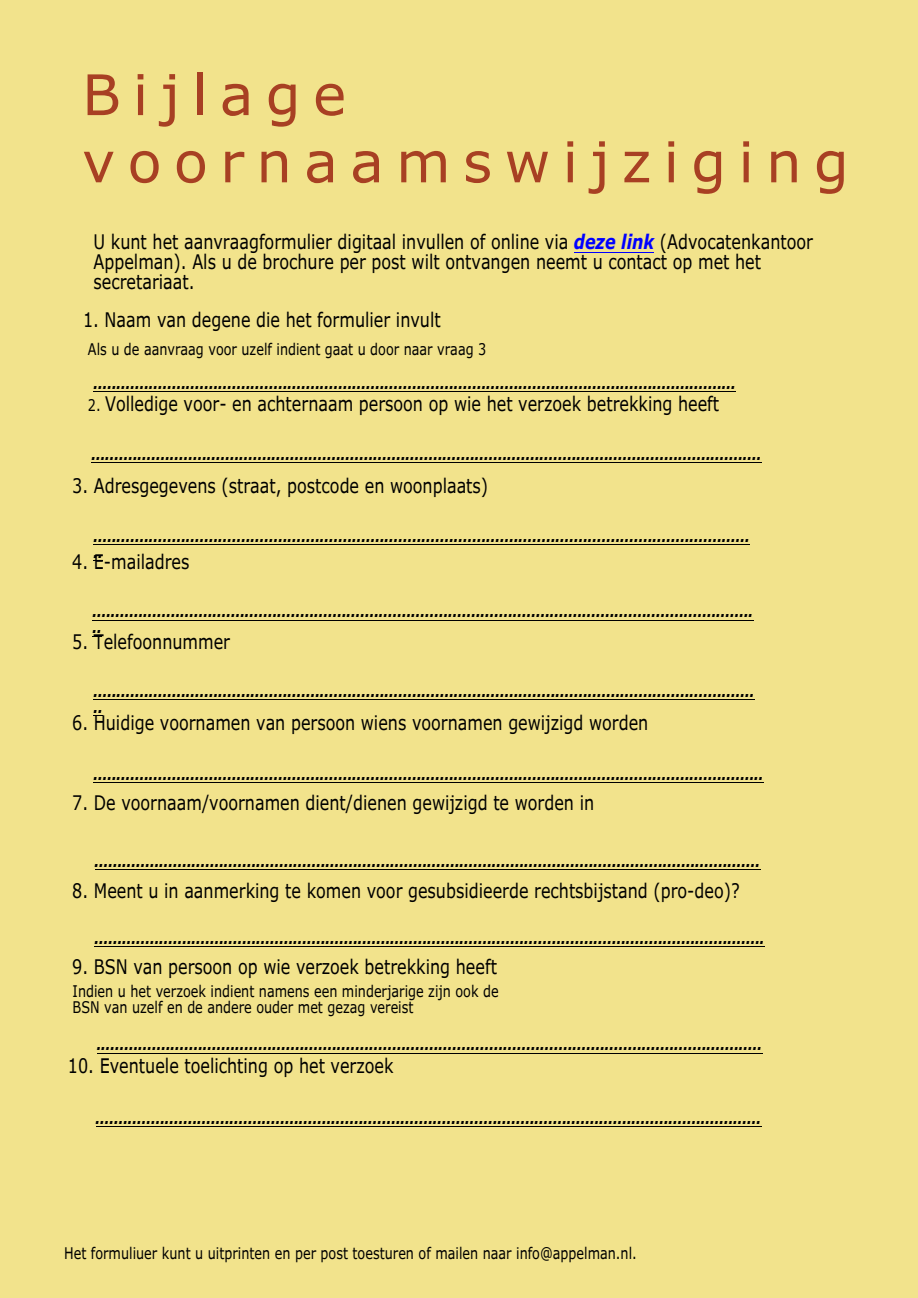
<style>
.page{position:relative;width:918px;height:1298px;background:#f2e38c}
.page>*{position:absolute;margin:0;border:0;box-sizing:border-box;transform-origin:0 0}
.t1{font:56px/67.2px "Verdana Pro";letter-spacing:.22em;color:#a84023}
.t2{font:20px/20px "Verdana Pro";color:#000;scale:.8 1}
.t3{font:italic 700 16px/16px "Verdana Pro";color:#000;scale:.8 1}
.t4{font:16px/15.4px "Verdana Pro";color:#000;scale:.8 1}
.s1{font-weight:700;font-style:italic;color:#00f}
.s2{font-size:16px}
</style>
<div class="page">
<hr style="left:574px;top:252px;width:80px;height:1px;background:#00f">
<hr style="left:94px;top:391px;width:642px;height:1px;background:#000">
<hr style="left:91px;top:462px;width:671px;height:1px;background:#000">
<hr style="left:94px;top:544px;width:656px;height:1px;background:#000">
<hr style="left:92px;top:620px;width:662px;height:1px;background:#000">
<hr style="left:94px;top:700px;width:661px;height:1px;background:#000">
<hr style="left:94px;top:783px;width:670px;height:1px;background:#000">
<hr style="left:95px;top:869px;width:666px;height:1px;background:#000">
<hr style="left:95px;top:947px;width:670px;height:1px;background:#000">
<hr style="left:97px;top:1053px;width:666px;height:1px;background:#000">
<hr style="left:96px;top:1126px;width:666px;height:1px;background:#000">
<h1 class="t1" style="left:82px;top:59px;width:768px">Bijlage voornaamswijziging</h1>
<p class="t2" style="left:94px;top:231px;width:901px">U kunt het aanvraagformulier digitaal invullen of online via <span class="s1">deze link</span> (Advocatenkantoor<br>Appelman). Als u de brochure per post wilt ontvangen neemt u contact op met het secretariaat.</p>
<p class="t2" style="left:83px;top:309px;width:449px">1. Naam van degene die het formulier invult</p>
<p class="t4" style="left:88px;top:341px;width:500px">Als u de aanvraag voor uzelf indient gaat u door naar vraag 3</p>
<p class="t2" style="left:88px;top:393px;width:791px"><span class="s2">2.</span> Volledige voor- en achternaam persoon op wie het verzoek betrekking heeft</p>
<p class="t3" style="left:94px;top:375px;width:804px">...........................................................................................................................................</p>
<p class="t3" style="left:91px;top:446px;width:839px">.................................................................................................................................................</p>
<p class="t2" style="left:72px;top:476px;width:521px">3. Adresgegevens (straat, postcode en woonplaats)</p>
<p class="t3" style="left:94px;top:528px;width:822px">.............................................................................................................................................. ..</p>
<p class="t2" style="left:72px;top:552px;width:148px">4. E-mailadres</p>
<p class="t3" style="left:92px;top:604px;width:827px">............................................................................................................................................... ..</p>
<p class="t2" style="left:72px;top:632px;width:199px">5. Telefoonnummer</p>
<p class="t3" style="left:94px;top:684px;width:827px">............................................................................................................................................... ..</p>
<p class="t2" style="left:72px;top:712px;width:722px">6. Huidige voornamen van persoon wiens voornamen gewijzigd worden</p>
<p class="t3" style="left:94px;top:767px;width:839px">.................................................................................................................................................</p>
<p class="t2" style="left:72px;top:792px;width:654px">7. De voornaam/voornamen dient/dienen gewijzigd te worden in</p>
<p class="t3" style="left:95px;top:853px;width:833px">................................................................................................................................................</p>
<p class="t2" style="left:72px;top:880px;width:836px">8. Meent u in aanmerking te komen voor gesubsidieerde rechtsbijstand (pro-deo)?</p>
<p class="t3" style="left:95px;top:931px;width:839px">.................................................................................................................................................</p>
<p class="t2" style="left:72px;top:956px;width:532px">9. BSN van persoon op wie verzoek betrekking heeft</p>
<p class="t4" style="left:73px;top:983px;width:534px">Indien u het verzoek indient namens een minderjarige zijn ook de<br>BSN van uzelf en de andere ouder met gezag vereist</p>
<p class="t3" style="left:97px;top:1037px;width:833px">................................................................................................................................................</p>
<p class="t2" style="left:68px;top:1055px;width:409px">10. Eventuele toelichting op het verzoek</p>
<p class="t3" style="left:96px;top:1110px;width:833px">................................................................................................................................................</p>
<p class="t4" style="left:64px;top:1245px;width:717px">Het formuliuer kunt u uitprinten en per post toesturen of mailen naar info@appelman.nl.</p>
</div>
